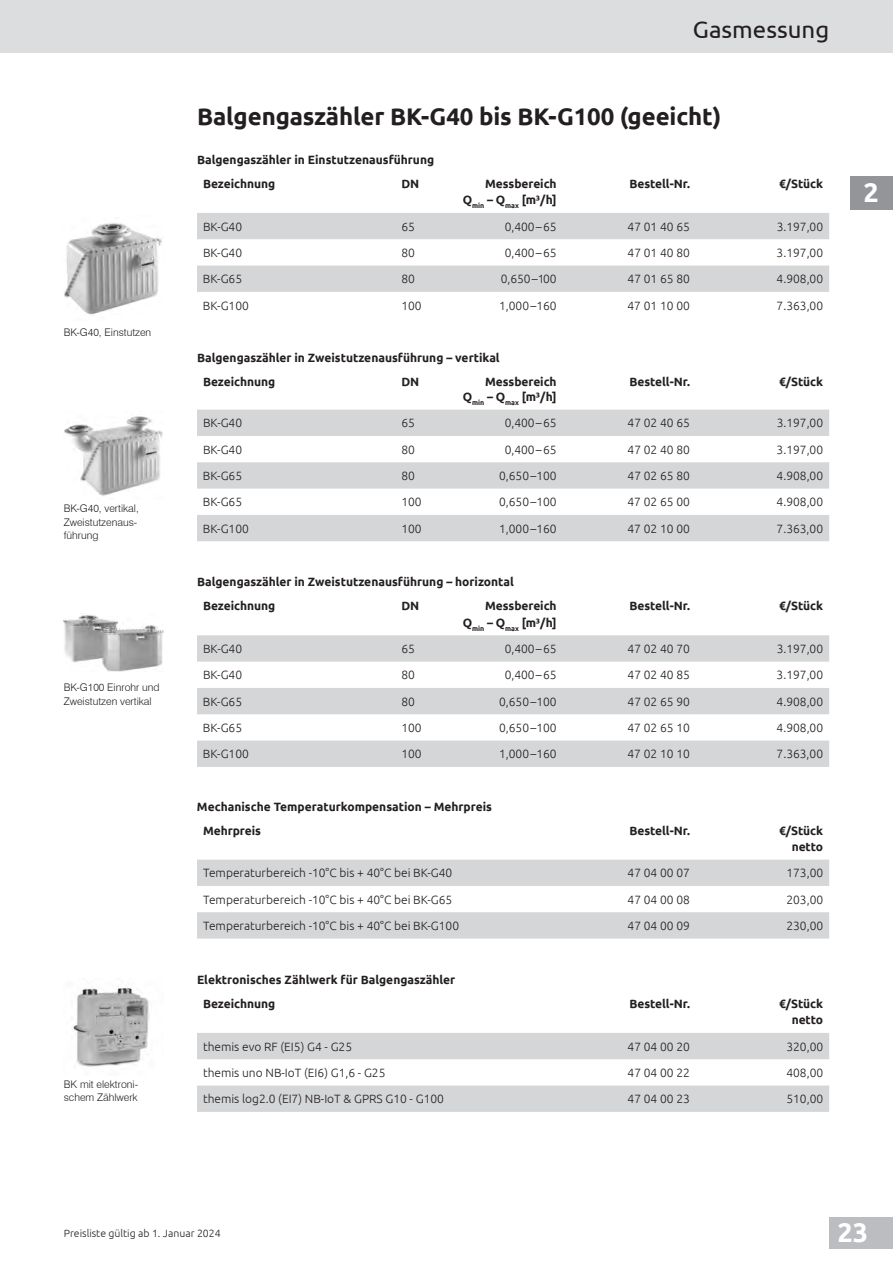
<style>
.page{position:relative;width:893px;height:1263px;background:#fff}
.page>*{position:absolute;margin:0;border:0;box-sizing:border-box;transform-origin:0 0}
.t1{font:700 27px "Ubuntu";color:#fff}
.t2{font:700 24px "Ubuntu";letter-spacing:-.005em;color:#231f20}
.t3{font:24px "Ubuntu";color:#231f20}
.t4{font:300 12px "Ubuntu";color:#231f20}
.t5{font:700 12px/23.9px "Ubuntu";letter-spacing:-.005em;color:#231f20}
.t6{font:300 10.5px/13.5px "Swiss 721 BT";color:#231f20}
.t7{font:300 10.5px "Ubuntu";color:#231f20}
</style>
<div class="page">
<div style="left:829px;top:1217px;width:64px;height:32px;background:#bcbdc0"></div>
<div style="left:0;top:0;width:893px;height:53px;background:#dcdddf"></div>
<div style="left:850px;top:176px;width:43px;height:34px;background:#939598"></div>
<svg style="left:197px;top:213px;width:632px;height:79px;fill:#d5d6d8"></svg>
<img style="left:64px;top:416px;width:99px;height:80px">
<img style="left:64px;top:223px;width:98px;height:92px">
<svg style="left:197px;top:410px;width:632px;height:131px;fill:#d5d6d8"></svg>
<svg style="left:197px;top:860px;width:632px;height:78px;fill:#d5d6d8"></svg>
<svg style="left:197px;top:635px;width:632px;height:132px;fill:#d5d6d8"></svg>
<img style="left:64px;top:615px;width:99px;height:57px">
<svg style="left:197px;top:1033px;width:632px;height:79px;fill:#d5d6d8"></svg>
<img style="left:71px;top:985px;width:79px;height:82px">
<p class="t6" style="left:64px;top:326px;width:89px">BK-G40, Einstutzen</p>
<p class="t6" style="left:64px;top:501px;width:77px">BK-G40, vertikal,<br>Zweistutzenaus&shy;führung</p>
<p class="t6" style="left:64px;top:681px;width:97px">BK-G100 Einrohr und<br>Zweistutzen vertikal</p>
<p class="t6" style="left:64px;top:1077px;width:76px">BK mit elektroni&shy;schem Zählwerk</p>
<h2 class="t3" style="left:693px;top:15px;width:138px">Gasmessung</h2>
<h2 class="t2" style="left:197px;top:102px;width:526px">Balgengaszähler BK-G40 bis BK-G100 (geeicht)</h2>
<p class="t5" style="left:203px;top:148px;width:233px;text-indent:-6px">Balgengaszähler in Einstutzenausführung<br>Bezeichnung</p>
<p class="t5" style="left:401px;top:172px;width:19px">DN</p>
<p class="t5" style="left:463px;top:175px;width:95px;line-height:16.5px;text-align:right">Messbereich<br>Q<sub>min</sub> – Q<sub>max</sub> [m³/h]</p>
<p class="t5" style="left:629px;top:172px;width:62px">Bestell-Nr.</p>
<p class="t5" style="left:779px;top:172px;width:46px">€/Stück</p>
<p class="t4" style="left:203px;top:219px;width:41px">BK-G40</p>
<p class="t4" style="left:401px;top:219px;width:15px">65</p>
<p class="t4" style="left:505px;top:219px;width:53px">0,400 – 65</p>
<p class="t4" style="left:628px;top:219px;width:64px">47 01 40 65</p>
<p class="t4" style="left:777px;top:219px;width:48px">3.197,00</p>
<p class="t4" style="left:203px;top:246px;width:41px">BK-G40</p>
<p class="t4" style="left:401px;top:246px;width:15px">80</p>
<p class="t4" style="left:505px;top:246px;width:53px">0,400 – 65</p>
<p class="t4" style="left:628px;top:246px;width:64px">47 01 40 80</p>
<p class="t4" style="left:777px;top:246px;width:48px">3.197,00</p>
<p class="t4" style="left:203px;top:272px;width:41px">BK-G65</p>
<p class="t4" style="left:401px;top:272px;width:15px">80</p>
<p class="t4" style="left:501px;top:272px;width:58px">0,650 –100</p>
<p class="t4" style="left:628px;top:272px;width:64px">47 01 65 80</p>
<p class="t4" style="left:777px;top:272px;width:48px">4.908,00</p>
<p class="t4" style="left:203px;top:298px;width:47px">BK-G100</p>
<p class="t4" style="left:401px;top:298px;width:22px">100</p>
<p class="t4" style="left:499px;top:298px;width:59px">1,000 –160</p>
<p class="t4" style="left:628px;top:298px;width:64px">47 01 10 00</p>
<p class="t4" style="left:777px;top:298px;width:48px">7.363,00</p>
<p class="t5" style="left:203px;top:346px;width:298px;text-indent:-6px">Balgengaszähler in Zweistutzenausführung – vertikal<br>Bezeichnung</p>
<p class="t5" style="left:401px;top:370px;width:19px">DN</p>
<p class="t5" style="left:463px;top:374px;width:95px;line-height:15px;text-align:right">Messbereich<br>Q<sub>min</sub> – Q<sub>max</sub> [m³/h]</p>
<p class="t5" style="left:629px;top:370px;width:62px">Bestell-Nr.</p>
<p class="t5" style="left:779px;top:370px;width:46px">€/Stück</p>
<p class="t4" style="left:203px;top:416px;width:41px">BK-G40</p>
<p class="t4" style="left:401px;top:416px;width:15px">65</p>
<p class="t4" style="left:505px;top:416px;width:53px">0,400 – 65</p>
<p class="t4" style="left:628px;top:416px;width:64px">47 02 40 65</p>
<p class="t4" style="left:777px;top:416px;width:48px">3.197,00</p>
<p class="t4" style="left:203px;top:442px;width:41px">BK-G40</p>
<p class="t4" style="left:401px;top:442px;width:15px">80</p>
<p class="t4" style="left:505px;top:442px;width:53px">0,400 – 65</p>
<p class="t4" style="left:628px;top:442px;width:64px">47 02 40 80</p>
<p class="t4" style="left:777px;top:442px;width:48px">3.197,00</p>
<p class="t4" style="left:203px;top:469px;width:41px">BK-G65</p>
<p class="t4" style="left:401px;top:469px;width:15px">80</p>
<p class="t4" style="left:499px;top:469px;width:59px">0,650 –100</p>
<p class="t4" style="left:628px;top:469px;width:64px">47 02 65 80</p>
<p class="t4" style="left:777px;top:469px;width:48px">4.908,00</p>
<p class="t4" style="left:203px;top:495px;width:41px">BK-G65</p>
<p class="t4" style="left:401px;top:495px;width:22px">100</p>
<p class="t4" style="left:499px;top:495px;width:59px">0,650 –100</p>
<p class="t4" style="left:628px;top:495px;width:64px">47 02 65 00</p>
<p class="t4" style="left:777px;top:495px;width:48px">4.908,00</p>
<p class="t4" style="left:203px;top:521px;width:47px">BK-G100</p>
<p class="t4" style="left:401px;top:521px;width:22px">100</p>
<p class="t4" style="left:499px;top:521px;width:59px">1,000 –160</p>
<p class="t4" style="left:627px;top:521px;width:64px">47 02 10 00</p>
<p class="t4" style="left:777px;top:521px;width:48px">7.363,00</p>
<p class="t5" style="left:203px;top:570px;width:312px;text-indent:-6px">Balgengaszähler in Zweistutzenausführung – horizontal<br>Bezeichnung</p>
<p class="t5" style="left:401px;top:594px;width:19px">DN</p>
<p class="t5" style="left:463px;top:598px;width:95px;line-height:16.5px;text-align:right">Messbereich<br>Q<sub>min</sub> – Q<sub>max</sub> [m³/h]</p>
<p class="t5" style="left:629px;top:594px;width:62px">Bestell-Nr.</p>
<p class="t5" style="left:779px;top:594px;width:46px">€/Stück</p>
<p class="t4" style="left:203px;top:642px;width:41px">BK-G40</p>
<p class="t4" style="left:401px;top:642px;width:15px">65</p>
<p class="t4" style="left:505px;top:642px;width:53px">0,400 – 65</p>
<p class="t4" style="left:628px;top:642px;width:64px">47 02 40 70</p>
<p class="t4" style="left:777px;top:642px;width:48px">3.197,00</p>
<p class="t4" style="left:203px;top:668px;width:41px">BK-G40</p>
<p class="t4" style="left:401px;top:668px;width:15px">80</p>
<p class="t4" style="left:505px;top:668px;width:53px">0,400 – 65</p>
<p class="t4" style="left:628px;top:668px;width:64px">47 02 40 85</p>
<p class="t4" style="left:777px;top:668px;width:48px">3.197,00</p>
<p class="t4" style="left:203px;top:694px;width:41px">BK-G65</p>
<p class="t4" style="left:401px;top:694px;width:15px">80</p>
<p class="t4" style="left:499px;top:694px;width:59px">0,650 –100</p>
<p class="t4" style="left:628px;top:694px;width:64px">47 02 65 90</p>
<p class="t4" style="left:777px;top:694px;width:48px">4.908,00</p>
<p class="t4" style="left:203px;top:720px;width:41px">BK-G65</p>
<p class="t4" style="left:401px;top:720px;width:22px">100</p>
<p class="t4" style="left:499px;top:720px;width:59px">0,650 –100</p>
<p class="t4" style="left:628px;top:720px;width:64px">47 02 65 10</p>
<p class="t4" style="left:777px;top:720px;width:48px">4.908,00</p>
<p class="t4" style="left:203px;top:747px;width:47px">BK-G100</p>
<p class="t4" style="left:401px;top:747px;width:22px">100</p>
<p class="t4" style="left:499px;top:747px;width:59px">1,000 –160</p>
<p class="t4" style="left:627px;top:747px;width:64px">47 02 10 10</p>
<p class="t4" style="left:777px;top:747px;width:48px">7.363,00</p>
<p class="t5" style="left:203px;top:794px;width:291px;text-indent:-6px">Mechanische Temperaturkompensation – Mehrpreis<br>Mehrpreis</p>
<p class="t5" style="left:629px;top:818px;width:62px">Bestell-Nr.</p>
<p class="t5" style="left:779px;top:822px;width:46px;line-height:16.5px;text-align:right">€/Stück netto</p>
<p class="t4" style="left:203px;top:866px;width:251px">Temperaturbereich -10°C bis + 40°C bei BK-G40</p>
<p class="t4" style="left:628px;top:866px;width:64px">47 04 00 07</p>
<p class="t4" style="left:786px;top:866px;width:38px">173,00</p>
<p class="t4" style="left:203px;top:892px;width:251px">Temperaturbereich -10°C bis + 40°C bei BK-G65</p>
<p class="t4" style="left:628px;top:892px;width:64px">47 04 00 08</p>
<p class="t4" style="left:786px;top:892px;width:38px">203,00</p>
<p class="t4" style="left:203px;top:918px;width:258px">Temperaturbereich -10°C bis + 40°C bei BK-G100</p>
<p class="t4" style="left:628px;top:918px;width:64px">47 04 00 09</p>
<p class="t4" style="left:786px;top:918px;width:38px">230,00</p>
<p class="t5" style="left:203px;top:968px;width:254px;text-indent:-6px">Elektronisches Zählwerk für Balgengaszähler<br>Bezeichnung</p>
<p class="t5" style="left:629px;top:991px;width:62px">Bestell-Nr.</p>
<p class="t5" style="left:779px;top:995px;width:46px;line-height:16.5px;text-align:right">€/Stück netto</p>
<p class="t4" style="left:203px;top:1039px;width:151px">themis evo RF (EI5) G4 - G25</p>
<p class="t4" style="left:628px;top:1039px;width:64px">47 04 00 20</p>
<p class="t4" style="left:786px;top:1039px;width:38px">320,00</p>
<p class="t4" style="left:203px;top:1065px;width:184px">themis uno NB-IoT (EI6) G1,6 - G25</p>
<p class="t4" style="left:628px;top:1065px;width:64px">47 04 00 22</p>
<p class="t4" style="left:786px;top:1065px;width:38px">408,00</p>
<p class="t4" style="left:203px;top:1092px;width:242px">themis log2.0 (EI7) NB-IoT &amp; GPRS G10 - G100</p>
<p class="t4" style="left:628px;top:1092px;width:64px">47 04 00 23</p>
<p class="t4" style="left:786px;top:1092px;width:38px">510,00</p>
<h1 class="t1" style="left:864px;top:176px;width:17px">2</h1>
<p class="t7" style="left:64px;top:1227px;width:158px">Preisliste gültig ab 1. Januar 2024</p>
<h1 class="t1" style="left:836px;top:1216px;width:33px">233</h1>
</div>
